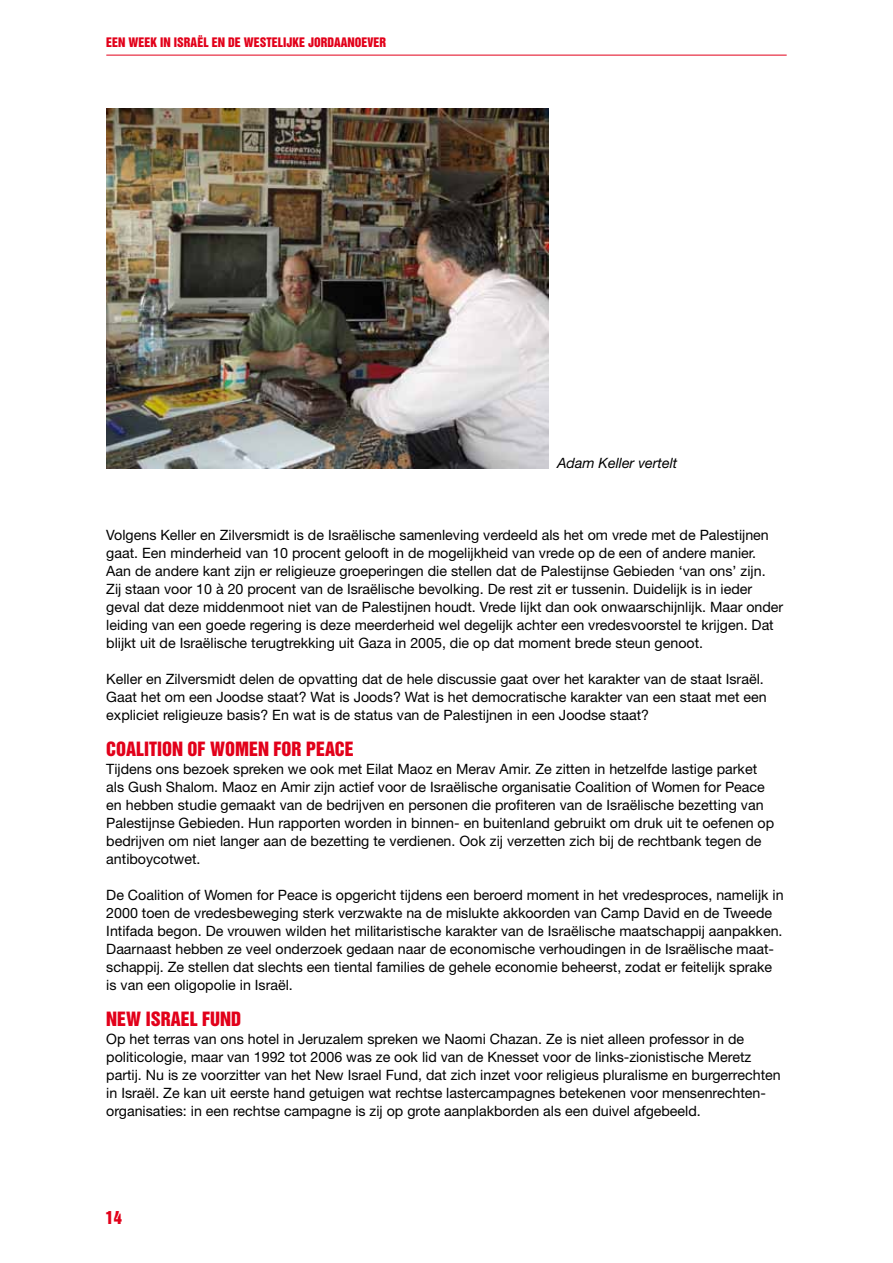
<style>
.page{position:relative;width:893px;height:1263px;background:#fff}
.page>*{position:absolute;margin:0;border:0;box-sizing:border-box;transform-origin:0 0}
.t1{font:18px "Helvetica Inserat LT Std";color:#e2001a}
.t2{font:16.5px "Helvetica Inserat LT Std";color:#e2001a}
.t3{font:14.25px/18px "Helvetica Neue LT Std";color:#000}
.t4{font:italic 14.25px "Helvetica Neue LT Std";color:#000}
.t5{font:12px "Helvetica Inserat LT Std";color:#e2001a}
</style>
<div class="page">
<hr style="left:106px;top:55px;width:681px;height:1px;background:#e2001a">
<img style="left:106px;top:108px;width:443px;height:360px">
<p class="t5" style="left:106px;top:35px;width:281px">EEN WEEK IN ISRAËL EN DE WESTELIJKE JORDAANOEVER</p>
<p class="t4" style="left:557px;top:454px;width:122px">Adam Keller vertelt</p>
<p class="t3" style="left:106px;top:526px;width:679px">Volgens Keller en Zilversmidt is de Israëlische samenleving verdeeld als het om vrede met de Palestijnen gaat. Een minderheid van 10 procent gelooft in de mogelijkheid van vrede op de een of andere manier.<br>Aan de andere kant zijn er religieuze groeperingen die stellen dat de Palestijnse Gebieden ‘van ons’ zijn.<br>Zij staan voor 10 à 20 procent van de Israëlische bevolking. De rest zit er tussenin. Duidelijk is in ieder geval dat deze middenmoot niet van de Palestijnen houdt. Vrede lijkt dan ook onwaarschijnlijk. Maar onder leiding van een goede regering is deze meerderheid wel degelijk achter een vredesvoorstel te krijgen. Dat blijkt uit de Israëlische terugtrekking uit Gaza in 2005, die op dat moment brede steun genoot.</p>
<p class="t3" style="left:106px;top:670px;width:662px">Keller en Zilversmidt delen de opvatting dat de hele discussie gaat over het karakter van de staat Israël.<br>Gaat het om een Joodse staat? Wat is Joods? Wat is het democratische karakter van een staat met een expliciet religieuze basis? En wat is de status van de Palestijnen in een Joodse staat?</p>
<p class="t1" style="left:106px;top:738px;width:249px">COALITION OF WOMEN FOR PEACE</p>
<p class="t3" style="left:106px;top:760px;width:669px">Tijdens ons bezoek spreken we ook met Eilat Maoz en Merav Amir. Ze zitten in hetzelfde lastige parket als Gush Shalom. Maoz en Amir zijn actief voor de Israëlische organisatie Coalition of Women for Peace en hebben studie gemaakt van de bedrijven en personen die profiteren van de Israëlische bezetting van Palestijnse Gebieden. Hun rapporten worden in binnen- en buitenland gebruikt om druk uit te oefenen op bedrijven om niet langer aan de bezetting te verdienen. Ook zij verzetten zich bij de rechtbank tegen de antiboycotwet.</p>
<p class="t3" style="left:106px;top:886px;width:679px">De Coalition of Women for Peace is opgericht tijdens een beroerd moment in het vredesproces, namelijk in 2000 toen de vredesbeweging sterk verzwakte na de mislukte akkoorden van Camp David en de Tweede Intifada begon. De vrouwen wilden het militaristische karakter van de Israëlische maatschappij aanpakken.<br>Daarnaast hebben ze veel onderzoek gedaan naar de economische verhoudingen in de Israëlische maat&shy;schappij. Ze stellen dat slechts een tiental families de gehele economie beheerst, zodat er feitelijk sprake is van een oligopolie in Israël.</p>
<p class="t1" style="left:106px;top:1008px;width:137px">NEW ISRAEL FUND</p>
<p class="t3" style="left:106px;top:1030px;width:676px">Op het terras van ons hotel in Jeruzalem spreken we Naomi Chazan. Ze is niet alleen professor in de politicologie, maar van 1992 tot 2006 was ze ook lid van de Knesset voor de links-zionistische Meretz partij. Nu is ze voorzitter van het New Israel Fund, dat zich inzet voor religieus pluralisme en burgerrechten in Israël. Ze kan uit eerste hand getuigen wat rechtse lastercampagnes betekenen voor mensenrechten&shy;organisaties: in een rechtse campagne is zij op grote aanplakborden als een duivel afgebeeld.</p>
<p class="t2" style="left:106px;top:1208px;width:18px">14</p>
</div>
